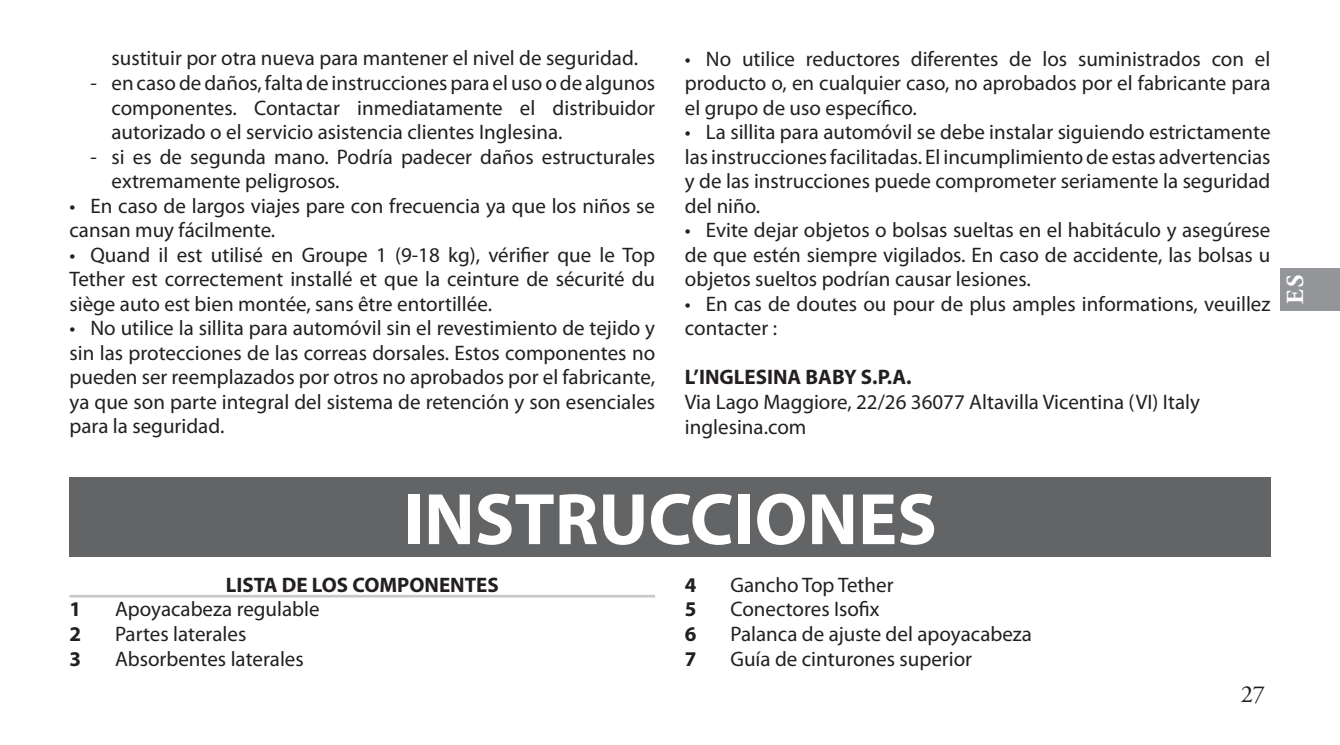
<style>
.page{position:relative;width:1340px;height:745px;background:#fff}
.page>*{position:absolute;margin:0;border:0;box-sizing:border-box;transform-origin:0 0}
.t1{font:700 73.5px "Myriad Pro";color:#fff}
.t2{font:24.5px "Adobe Garamond Pro";color:#231f20}
.t3{font:700 24.5px "Adobe Garamond Pro";color:#fff}
.t4{font:21px/24.5px "Myriad Pro";color:#231f20;text-align:justify}
.t5{font:700 21px "Myriad Pro";color:#231f20}
</style>
<div class="page">
<div style="left:1280px;top:268px;width:59px;height:43px;background:#939598"></div>
<div style="left:69px;top:476px;width:1201px;height:80px;background:#636466"></div>
<hr style="left:69px;top:594px;width:586px;height:3px;background:#c6c8ca">
<p class="t4" style="left:111px;top:47px;width:528px">sustituir por otra nueva para mantener el nivel de seguridad.</p>
<p class="t4" style="left:111px;top:72px;width:545px;text-indent:-21px">- en caso de daños, falta de instrucciones para el uso o de algunos componentes. Contactar inmediatamente el distribuidor autorizado o el servicio asistencia clientes Inglesina.</p>
<p class="t4" style="left:111px;top:145px;width:545px;text-indent:-21px">- si es de segunda mano. Podría padecer daños estructurales extremamente peligrosos.</p>
<p class="t4" style="left:69px;top:194px;width:587px">• En caso de largos viajes pare con frecuencia ya que los niños se cansan muy fácilmente.</p>
<p class="t4" style="left:69px;top:243px;width:587px">• Quand il est utilisé en Groupe 1 (9-18 kg), vérifier que le Top Tether est correctement installé et que la ceinture de sécurité du siège auto est bien montée, sans être entortillée.</p>
<p class="t4" style="left:69px;top:317px;width:587px">• No utilice la sillita para automóvil sin el revestimiento de tejido y sin las protecciones de las correas dorsales. Estos componentes no pueden ser reemplazados por otros no aprobados por el fabricante, ya que son parte integral del sistema de retención y son esenciales para la seguridad.</p>
<p class="t4" style="left:685px;top:47px;width:587px">• No utilice reductores diferentes de los suministrados con el producto o, en cualquier caso, no aprobados por el fabricante para el grupo de uso específico.</p>
<p class="t4" style="left:685px;top:121px;width:587px">• La sillita para automóvil se debe instalar siguiendo estrictamente las instrucciones facilitadas. El incumplimiento de estas advertencias y de las instrucciones puede comprometer seriamente la seguridad del niño.</p>
<p class="t4" style="left:685px;top:219px;width:587px">• Evite dejar objetos o bolsas sueltas en el habitáculo y asegúrese de que estén siempre vigilados. En caso de accidente, las bolsas u objetos sueltos podrían causar lesiones.</p>
<p class="t4" style="left:685px;top:293px;width:587px">• En cas de doutes ou pour de plus amples informations, veuillez contacter :</p>
<p class="t5" style="left:685px;top:369px;width:228px">L’INGLESINA BABY S.P.A.</p>
<p class="t4" style="left:685px;top:391px;width:517px">Via Lago Maggiore, 22/26 36077 Altavilla Vicentina (VI) Italy inglesina.com</p>
<p class="t3" style="left:1285px;top:304px;width:31px;rotate:-90deg">ES</p>
<h1 class="t1" style="left:403px;top:491px;width:535px">INSTRUCCIONES</h1>
<p class="t5" style="left:226px;top:576px;width:274px">LISTA DE LOS COMPONENTES</p>
<p class="t5" style="left:685px;top:576px;width:13px">4</p>
<p class="t4" style="left:730px;top:573px;width:165px">Gancho Top Tether</p>
<p class="t5" style="left:685px;top:601px;width:13px">5</p>
<p class="t4" style="left:730px;top:598px;width:151px">Conectores Isofix</p>
<p class="t5" style="left:685px;top:625px;width:13px">6</p>
<p class="t4" style="left:730px;top:622px;width:303px">Palanca de ajuste del apoyacabeza</p>
<p class="t5" style="left:685px;top:650px;width:13px">7</p>
<p class="t4" style="left:730px;top:647px;width:243px">Guía de cinturones superior</p>
<p class="t5" style="left:69px;top:601px;width:13px">1</p>
<p class="t4" style="left:115px;top:598px;width:206px">Apoyacabeza regulable</p>
<p class="t5" style="left:69px;top:625px;width:13px">2</p>
<p class="t4" style="left:115px;top:622px;width:133px">Partes laterales</p>
<p class="t5" style="left:69px;top:650px;width:13px">3</p>
<p class="t4" style="left:115px;top:647px;width:190px">Absorbentes laterales</p>
<p class="t2" style="left:1240px;top:683px;width:26px">27</p>
</div>
